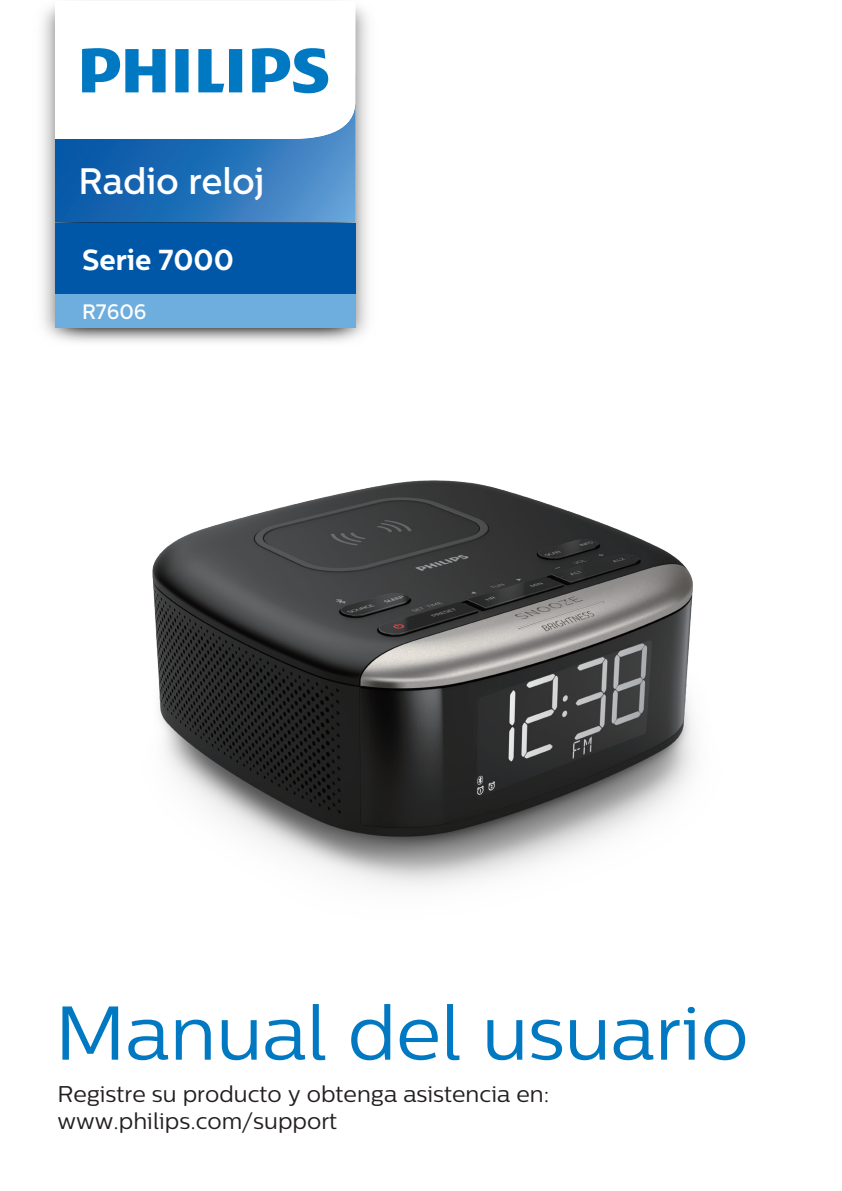
<style>
.page{position:relative;width:842px;height:1191px;background:#fff}
.page>*{position:absolute;margin:0;border:0;box-sizing:border-box;transform-origin:0 0}
.t1{font:76px "Centrale Sans";color:#0079c2}
.t2{font:500 36.8px "Centrale Sans";letter-spacing:-.005em;color:#fff}
.t3{font:700 28.8px "Centrale Sans";color:#fff}
.t4{font:22.8px/27.2px "Centrale Sans";color:#231f20}
.t5{font:500 20.8px "Centrale Sans";color:#fff}
</style>
<div class="page">
<img style="left:42px;top:6px;width:326px;height:319px">
<div style="left:55px;top:293px;width:300px;height:35px;background:#6eaedf"></div>
<div style="left:55px;top:223px;width:300px;height:70px;background:#0157a7"></div>
<svg style="left:55px;top:139px;width:300px;height:84px;background:#2872b8"></svg>
<svg style="left:55px;top:6px;width:300px;height:133px"></svg>
<svg style="left:82px;top:48px;width:246px;height:45px"></svg>
<img style="left:44px;top:325px;width:651px;height:562px">
<h2 class="t2" style="left:79px;top:160px;width:187px">Radio reloj</h2>
<p class="t3" style="left:82px;top:243px;width:153px">Serie 7000</p>
<p class="t5" style="left:82px;top:300px;width:66px">R7606</p>
<h1 class="t1" style="left:55px;top:989px;width:695px">Manual del usuario</h1>
<p class="t4" style="left:58px;top:1079px;width:493px">Registre su producto y obtenga asistencia en: www.philips.com/support</p>
</div>
